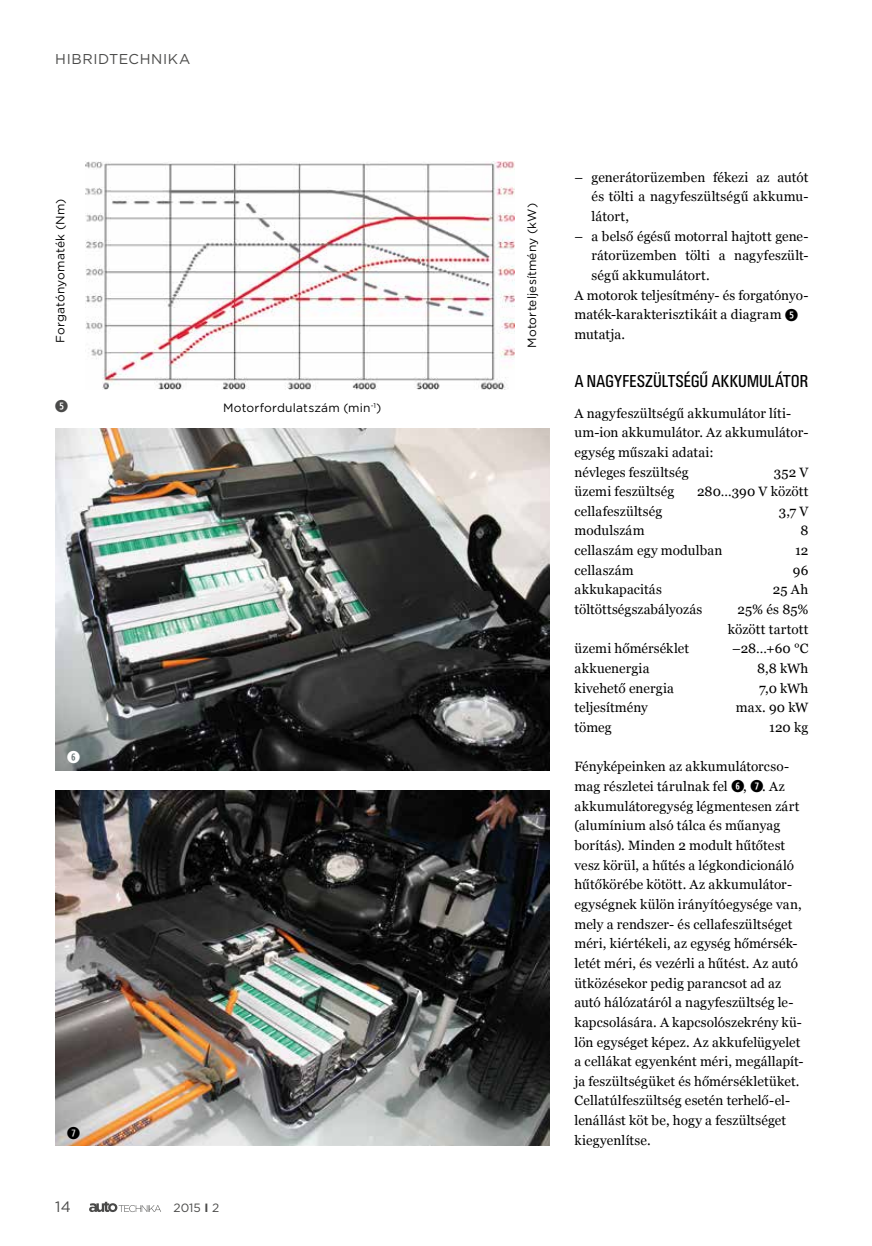
<style>
.page{position:relative;width:872px;height:1246px;background:#fff}
.page>*{position:absolute;margin:0;border:0;box-sizing:border-box;transform-origin:0 0}
.t1{font:18px "U001 Con";letter-spacing:.01em;color:#000}
.t2{font:16.5px "Combi Numerals Ltd";color:#4a4a49}
.t3{font:16.5px "Combi Numerals Ltd";color:#fff}
.t4{font:16.5px "Combi Numerals Ltd";color:#000}
.t5{font:15px "Gotham";color:#4a4a49}
.t6{font:14.25px "Gotham";letter-spacing:.045em;color:#4a4a49}
.t7{font:13.5px/19.6px "Georgia";letter-spacing:.01em;color:#000}
.t8{font:12px "Gotham";letter-spacing:.015em;color:#000}
.t9{font:12px "Gotham";color:#4a4a49}
.s1{font-weight:700}
.s2{font-family:"Combi Numerals Ltd";font-size:16.5px}
</style>
<div class="page">
<svg style="left:89px;top:1202px;width:72px;height:10px"></svg>
<img style="left:85px;top:161px;width:429px;height:229px">
<img style="left:56px;top:790px;width:493px;height:355px">
<img style="left:56px;top:429px;width:493px;height:342px">
<p class="t6" style="left:55px;top:50px;width:137px">HIBRIDTECHNIKA</p>
<p class="t8" style="left:53px;top:343px;width:145px;rotate:-90deg">Forgatónyomaték (Nm)</p>
<p class="t8" style="left:524px;top:348px;width:146px;rotate:-90deg">Motorteljesítmény (kW)</p>
<p class="t2" style="left:55px;top:396px;width:15px">➎</p>
<p class="t3" style="left:67px;top:747px;width:15px">➏</p>
<p class="t8" style="left:223px;top:400px;width:160px">Motorfordulatszám (min<sup>-1</sup>)</p>
<p class="t4" style="left:67px;top:1123px;width:15px">➐</p>
<p class="t5" style="left:55px;top:1197px;width:17px">14</p>
<p class="t9" style="left:173px;top:1200px;width:47px">2015 <span class="s1">I</span> 2</p>
<p class="t7" style="left:591px;top:167px;width:218px;text-align:justify;text-indent:-17px">– generátorüzemben fékezi az autót és tölti a nagyfeszültségű akkumu&shy;látort,</p>
<p class="t7" style="left:574px;top:226px;width:235px">– a belső égésű motorral hajtott gene-</p>
<p class="t7" style="left:591px;top:245px;width:218px">rátorüzemben tölti a nagyfeszült-</p>
<p class="t7" style="left:591px;top:265px;width:120px">ségű akkumulátort.</p>
<p class="t7" style="left:574px;top:285px;width:235px">A motorok teljesítmény- és forgatónyo-</p>
<p class="t7" style="left:574px;top:304px;width:225px">maték-karakterisztikáit a diagram <span class="s2">➎</span></p>
<p class="t7" style="left:574px;top:324px;width:52px">mutatja.</p>
<h1 class="t1" style="left:574px;top:371px;width:235px">A NAGYFESZÜLTSÉGŰ AKKUMULÁTOR</h1>
<p class="t7" style="left:574px;top:402px;width:234px">A nagyfeszültségű akkumulátor líti&shy;um-ion akkumulátor. Az akkumulátor&shy;egység műszaki adatai:<br>névleges feszültség</p>
<p class="t7" style="left:774px;top:461px;width:36px">352 V</p>
<p class="t7" style="left:574px;top:481px;width:101px">üzemi feszültség</p>
<p class="t7" style="left:697px;top:481px;width:113px">280…390 V között</p>
<p class="t7" style="left:574px;top:501px;width:89px">cellafeszültség</p>
<p class="t7" style="left:778px;top:501px;width:31px">3,7 V</p>
<p class="t7" style="left:574px;top:520px;width:72px">modulszám</p>
<p class="t7" style="left:800px;top:520px;width:10px">8</p>
<p class="t7" style="left:574px;top:540px;width:149px">cellaszám egy modulban</p>
<p class="t7" style="left:795px;top:540px;width:15px">12</p>
<p class="t7" style="left:574px;top:560px;width:61px">cellaszám</p>
<p class="t7" style="left:793px;top:560px;width:17px">96</p>
<p class="t7" style="left:574px;top:579px;width:89px">akkukapacitás</p>
<p class="t7" style="left:773px;top:579px;width:37px">25 Ah</p>
<p class="t7" style="left:574px;top:599px;width:129px">töltöttségszabályozás</p>
<p class="t7" style="left:728px;top:599px;width:82px;text-align:right">25% és 85% között tartott</p>
<p class="t7" style="left:574px;top:638px;width:116px">üzemi hőmérséklet</p>
<p class="t7" style="left:732px;top:638px;width:78px">–28…+60 °C</p>
<p class="t7" style="left:574px;top:658px;width:76px">akkuenergia</p>
<p class="t7" style="left:757px;top:658px;width:53px">8,8 kWh</p>
<p class="t7" style="left:574px;top:678px;width:101px">kivehető energia</p>
<p class="t7" style="left:759px;top:678px;width:51px">7,0 kWh</p>
<p class="t7" style="left:574px;top:697px;width:75px">teljesítmény</p>
<p class="t7" style="left:736px;top:697px;width:74px">max. 90 kW</p>
<p class="t7" style="left:574px;top:717px;width:39px">tömeg</p>
<p class="t7" style="left:769px;top:717px;width:41px">120 kg</p>
<p class="t7" style="left:574px;top:756px;width:230px">Fényképeinken az akkumulátorcso&shy;mag részletei tárulnak fel <span class="s2">➏</span>, <span class="s2">➐</span>. Az akkumulátoregység légmentesen zárt (alumínium alsó tálca és műanyag borítás). Minden 2 modult hűtőtest vesz körül, a hűtés a légkondicionáló hűtőkörébe kötött. Az akkumulátor&shy;egységnek külön irányítóegysége van, mely a rendszer- és cellafeszültséget méri, kiértékeli, az egység hőmérsék&shy;letét méri, és vezérli a hűtést. Az autó ütközésekor pedig parancsot ad az autó hálózatáról a nagyfeszültség le&shy;kapcsolására. A kapcsolószekrény kü&shy;lön egységet képez. Az akkufelügyelet a cellákat egyenként méri, megállapít&shy;ja feszültségüket és hőmérsékletüket.<br>Cellatúlfeszültség esetén terhelő-el&shy;lenállást köt be, hogy a feszültséget kiegyenlítse.</p>
</div>
